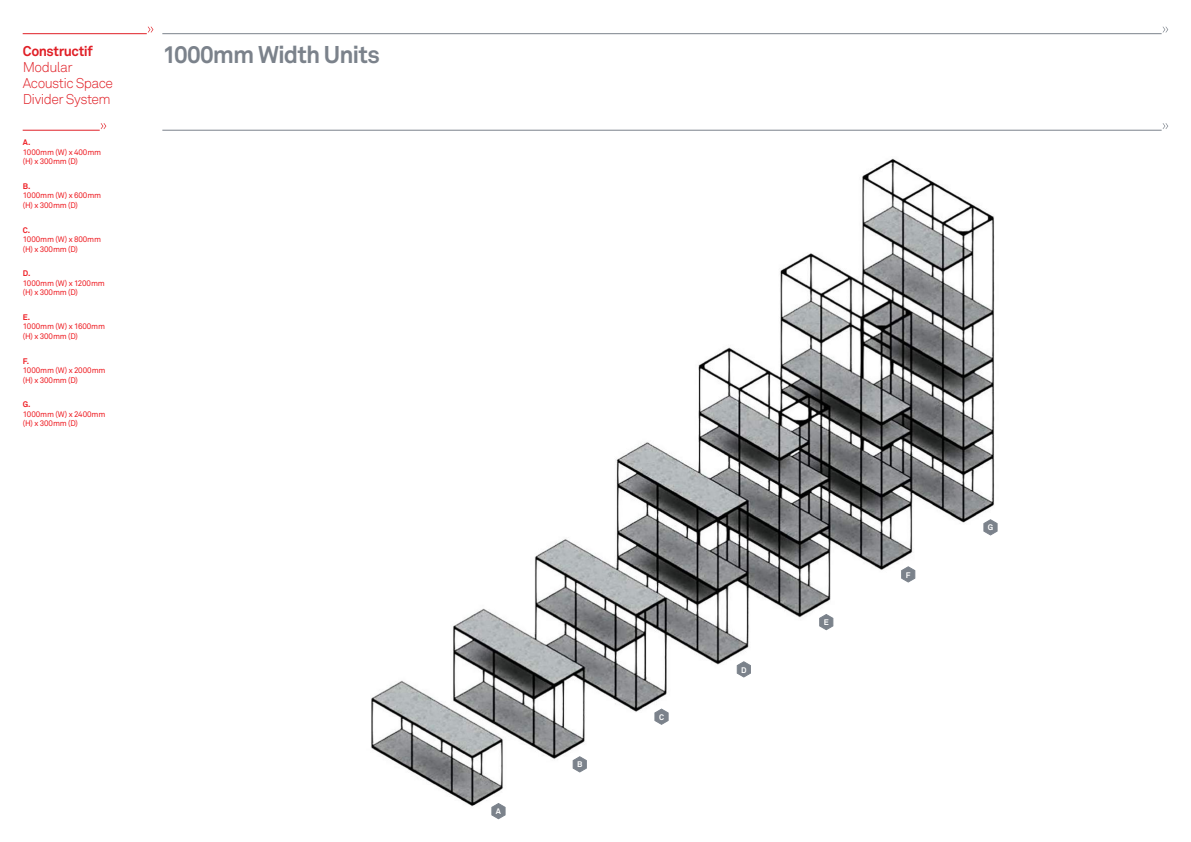
<style>
.page{position:relative;width:1191px;height:842px;background:#fff}
.page>*{position:absolute;margin:0;border:0;box-sizing:border-box;transform-origin:0 0}
.t1{font:24px "SBC Akkurat Bold Pro";letter-spacing:-.035em;color:#7b828b}
.t2{font:14px/16px "SBC Akkurat Light Pro";letter-spacing:-.04em;color:#e01f26}
.t3{font:14px "SBC Akkurat Bold Pro";letter-spacing:-.035em;color:#e01f26}
.t4{font:8px/9.5px "SBC Akkurat Pro";letter-spacing:-.01em;color:#ee1d23}
.t5{font:8px "SBC Akkurat Bold Pro";color:#ee1d23}
.t6{font:8px "SBC Akkurat Bold Pro";color:#fff}
</style>
<div class="page">
<img style="left:371px;top:158px;width:624px;height:649px">
<svg style="left:148px;top:27px;width:5px;height:6px"></svg>
<hr style="left:23px;top:33px;width:124px;height:1px;background:#e01f26">
<svg style="left:101px;top:123px;width:5px;height:6px"></svg>
<hr style="left:23px;top:130px;width:77px;height:1px;background:#e01f26">
<svg style="left:491px;top:802px;width:15px;height:18px"></svg>
<svg style="left:572px;top:755px;width:16px;height:18px"></svg>
<svg style="left:654px;top:708px;width:15px;height:17px"></svg>
<svg style="left:736px;top:661px;width:16px;height:17px"></svg>
<svg style="left:818px;top:613px;width:16px;height:18px"></svg>
<svg style="left:900px;top:566px;width:16px;height:17px"></svg>
<svg style="left:983px;top:519px;width:15px;height:17px"></svg>
<svg style="left:1162px;top:27px;width:6px;height:6px"></svg>
<hr style="left:162px;top:33px;width:999px;height:1px;background:#7b828b">
<svg style="left:1162px;top:123px;width:6px;height:6px"></svg>
<hr style="left:162px;top:130px;width:999px;height:1px;background:#7b828b">
<h2 class="t3" style="left:23px;top:43px;width:71px">Constructif</h2>
<h2 class="t2" style="left:23px;top:60px;width:92px">Modular<br>Acoustic Space<br>Divider System</h2>
<p class="t5" style="left:23px;top:137px;width:9px">A.</p>
<p class="t4" style="left:23px;top:147px;width:80px">1000mm (W) x 400mm (H) x 300mm (D)</p>
<p class="t5" style="left:23px;top:181px;width:9px">B.</p>
<p class="t4" style="left:23px;top:191px;width:80px">1000mm (W) x 600mm (H) x 300mm (D)</p>
<p class="t5" style="left:23px;top:225px;width:9px">C.</p>
<p class="t4" style="left:23px;top:235px;width:80px">1000mm (W) x 800mm (H) x 300mm (D)</p>
<p class="t5" style="left:23px;top:268px;width:9px">D.</p>
<p class="t4" style="left:23px;top:278px;width:83px">1000mm (W) x 1200mm (H) x 300mm (D)</p>
<p class="t5" style="left:23px;top:312px;width:9px">E.</p>
<p class="t4" style="left:23px;top:322px;width:84px">1000mm (W) x 1600mm (H) x 300mm (D)</p>
<p class="t5" style="left:23px;top:356px;width:8px">F.</p>
<p class="t4" style="left:23px;top:366px;width:84px">1000mm (W) x 2000mm (H) x 300mm (D)</p>
<p class="t5" style="left:23px;top:399px;width:9px">G.</p>
<p class="t4" style="left:23px;top:409px;width:84px">1000mm (W) x 2400mm (H) x 300mm (D)</p>
<h1 class="t1" style="left:162px;top:39px;width:219px">1000mm Width Units</h1>
<p class="t6" style="left:496px;top:806px;width:7px">A</p>
<p class="t6" style="left:577px;top:760px;width:7px">B</p>
<p class="t6" style="left:659px;top:712px;width:7px">C</p>
<p class="t6" style="left:741px;top:665px;width:7px">D</p>
<p class="t6" style="left:823px;top:617px;width:7px">E</p>
<p class="t6" style="left:906px;top:570px;width:6px">F</p>
<p class="t6" style="left:987px;top:523px;width:7px">G</p>
</div>
